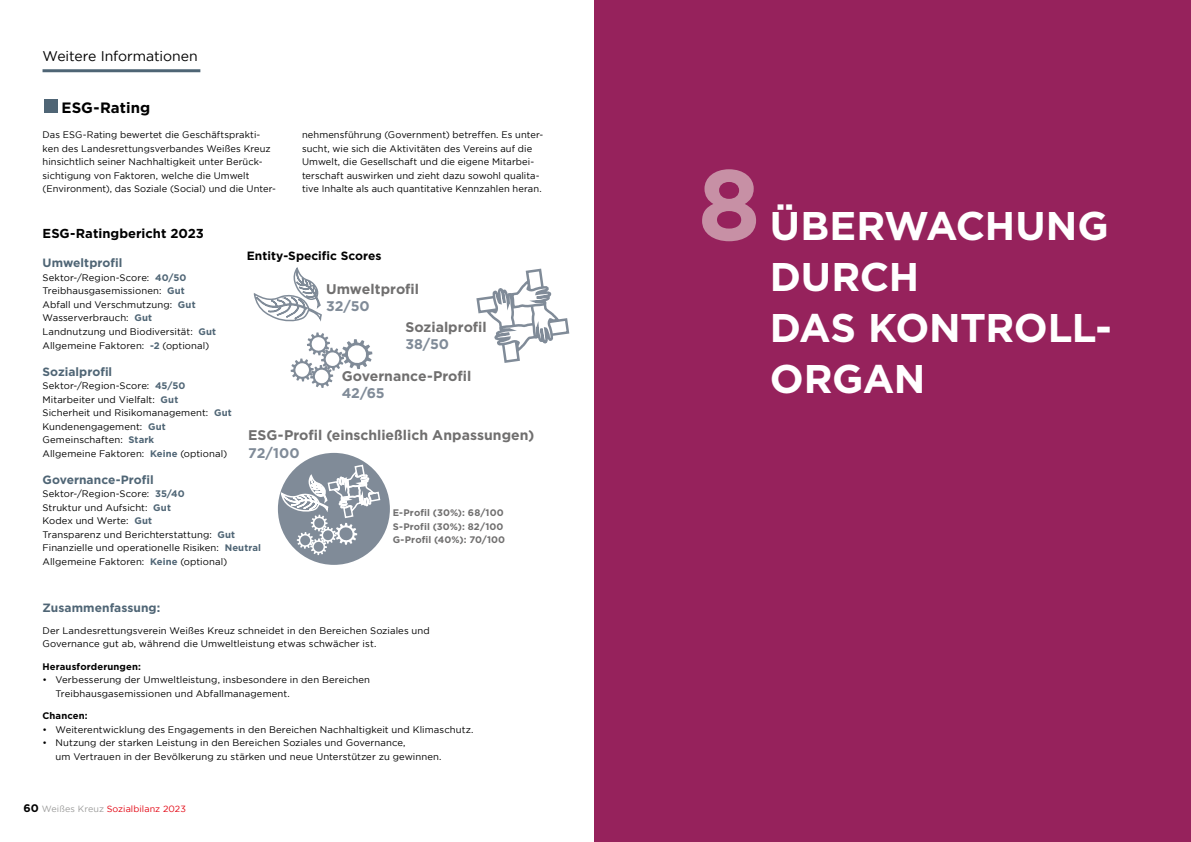
<style>
.page{position:relative;width:1191px;height:842px;background:#fff}
.page>*{position:absolute;margin:0;border:0;box-sizing:border-box;transform-origin:0 0}
.t1{font:700 100px "Gotham";color:#c790a5}
.t2{font:700 40px/51px "Gotham";letter-spacing:-.015em;color:#fff}
.t3{font:700 15px "Gotham";color:#000}
.t4{font:700 14px "Gotham";color:#706f6f}
.t5{font:700 14px "Gotham";color:#808b98}
.t6{font:14px "Gotham";letter-spacing:-.005em;color:#000}
.t7{font:700 13px "Gotham";color:#000}
.t8{font:700 12px "Gotham";color:#4f6575}
.t9{font:700 12px "Gotham";color:#000}
.t10{font:9.5px/13.5px "Gotham";letter-spacing:.01em;color:#000}
.t11{font:700 9.5px/13.5px "Gotham";letter-spacing:.01em;color:#706f6f}
.t12{font:700 9.5px "Gotham";letter-spacing:.015em;color:#000}
.t13{font:9px "Gotham";letter-spacing:.01em;color:#e30613}
.s1{font-weight:700;color:#4f6575}
.s2{font-weight:700;font-size:11px;color:#000}
.s3{color:#9d9d9c}
</style>
<div class="page">
<hr style="left:43px;top:69px;width:157px;height:3px;background:#4f6575">
<svg style="left:476px;top:268px;width:94px;height:95px"></svg>
<svg style="left:253px;top:267px;width:119px;height:121px"></svg>
<div style="left:278px;top:453px;width:112px;height:112px;background:#808b98;border-radius:50%"></div>
<svg style="left:277px;top:454px;width:106px;height:101px"></svg>
<div style="left:44px;top:100px;width:13px;height:13px;background:#4f6575"></div>
<div style="left:595px;top:0;width:596px;height:842px;background:#96225c"></div>
<h3 class="t6" style="left:43px;top:49px;width:157px">Weitere Informationen</h3>
<h3 class="t3" style="left:62px;top:99px;width:90px">ESG-Rating</h3>
<p class="t10" style="left:43px;top:128px;width:235px">Das ESG-Rating bewertet die Geschäftsprakti&shy;ken des Landesrettungsverbandes Weißes Kreuz hinsichtlich seiner Nachhaltigkeit unter Berück&shy;sichtigung von Faktoren, welche die Umwelt (Environment), das Soziale (Social) und die Unter-</p>
<h3 class="t7" style="left:43px;top:226px;width:163px">ESG-Ratingbericht 2023</h3>
<p class="t10" style="left:302px;top:128px;width:243px">nehmensführung (Government) betreffen. Es unter&shy;sucht, wie sich die Aktivitäten des Vereins auf die Umwelt, die Gesellschaft und die eigene Mitarbei&shy;terschaft auswirken und zieht dazu sowohl qualita&shy;tive Inhalte als auch quantitative Kennzahlen heran.</p>
<p class="t9" style="left:247px;top:249px;width:136px">Entity-Specific Scores</p>
<h3 class="t4" style="left:326px;top:281px;width:94px">Umweltprofil</h3>
<h3 class="t5" style="left:326px;top:298px;width:45px">32/50</h3>
<p class="t8" style="left:43px;top:256px;width:81px">Umweltprofil</p>
<p class="t10" style="left:43px;top:271px;width:175px">Sektor-/Region-Score: <span class="s1">40/50<br></span>Treibhausgasemissionen: <span class="s1">Gut<br></span>Abfall und Verschmutzung: <span class="s1">Gut<br></span>Wasserverbrauch: <span class="s1">Gut<br></span>Landnutzung und Biodiversität: <span class="s1">Gut<br></span>Allgemeine Faktoren: <span class="s1">-2</span> (optional)</p>
<p class="t8" style="left:43px;top:364px;width:71px">Sozialprofil</p>
<p class="t10" style="left:43px;top:379px;width:191px">Sektor-/Region-Score: <span class="s1">45/50<br></span>Mitarbeiter und Vielfalt: <span class="s1">Gut<br></span>Sicherheit und Risikomanagement: <span class="s1">Gut<br></span>Kundenengagement: <span class="s1">Gut<br></span>Gemeinschaften: <span class="s1">Stark<br></span>Allgemeine Faktoren: <span class="s1">Keine</span> (optional)</p>
<p class="t8" style="left:43px;top:472px;width:113px">Governance-Profil</p>
<p class="t10" style="left:43px;top:487px;width:220px">Sektor-/Region-Score: <span class="s1">35/40<br></span>Struktur und Aufsicht: <span class="s1">Gut<br></span>Kodex und Werte: <span class="s1">Gut<br></span>Transparenz und Berichterstattung: <span class="s1">Gut </span>Finanzielle und operationelle Risiken: <span class="s1">Neutral </span>Allgemeine Faktoren: <span class="s1">Keine</span> (optional)</p>
<h3 class="t4" style="left:405px;top:319px;width:83px">Sozialprofil</h3>
<h3 class="t5" style="left:405px;top:336px;width:45px">38/50</h3>
<h3 class="t4" style="left:342px;top:368px;width:131px">Governance-Profil</h3>
<h3 class="t5" style="left:342px;top:385px;width:45px">42/65</h3>
<h3 class="t4" style="left:248px;top:427px;width:288px">ESG-Profil (einschließlich Anpassungen)</h3>
<h3 class="t5" style="left:248px;top:445px;width:53px">72/100</h3>
<p class="t11" style="left:393px;top:506px;width:114px">E-Profil (30%): 68/100<br>S-Profil (30%): 82/100<br>G-Profil (40%): 70/100</p>
<p class="t8" style="left:43px;top:601px;width:119px">Zusammenfassung:</p>
<p class="t10" style="left:43px;top:623px;width:389px">Der Landesrettungsverein Weißes Kreuz schneidet in den Bereichen Soziales und<br>Governance gut ab, während die Umweltleistung etwas schwächer ist.</p>
<p class="t12" style="left:43px;top:661px;width:100px">Herausforderungen:</p>
<p class="t10" style="left:56px;top:673px;width:316px;text-indent:-13px">• Verbesserung der Umweltleistung, insbesondere in den Bereichen<br>Treibhausgasemissionen und Abfallmanagement.</p>
<p class="t12" style="left:43px;top:710px;width:47px">Chancen:</p>
<p class="t10" style="left:43px;top:722px;width:432px">• Weiterentwicklung des Engagements in den Bereichen Nachhaltigkeit und Klimaschutz.</p>
<p class="t10" style="left:56px;top:736px;width:387px;text-indent:-13px">• Nutzung der starken Leistung in den Bereichen Soziales und Governance,<br>um Vertrauen in der Bevölkerung zu stärken und neue Unterstützer zu gewinnen.</p>
<p class="t13" style="left:24px;top:804px;width:164px"><span class="s2">60</span> <span class="s3">Weißes Kreuz</span> Sozialbilanz 2023</p>
<h1 class="t1" style="left:697px;top:147px;width:64px">8</h1>
<h2 class="t2" style="left:770px;top:200px;width:343px">ÜBERWACHUNG<br>DURCH<br>DAS KONTROLL-<br>ORGAN</h2>
</div>
